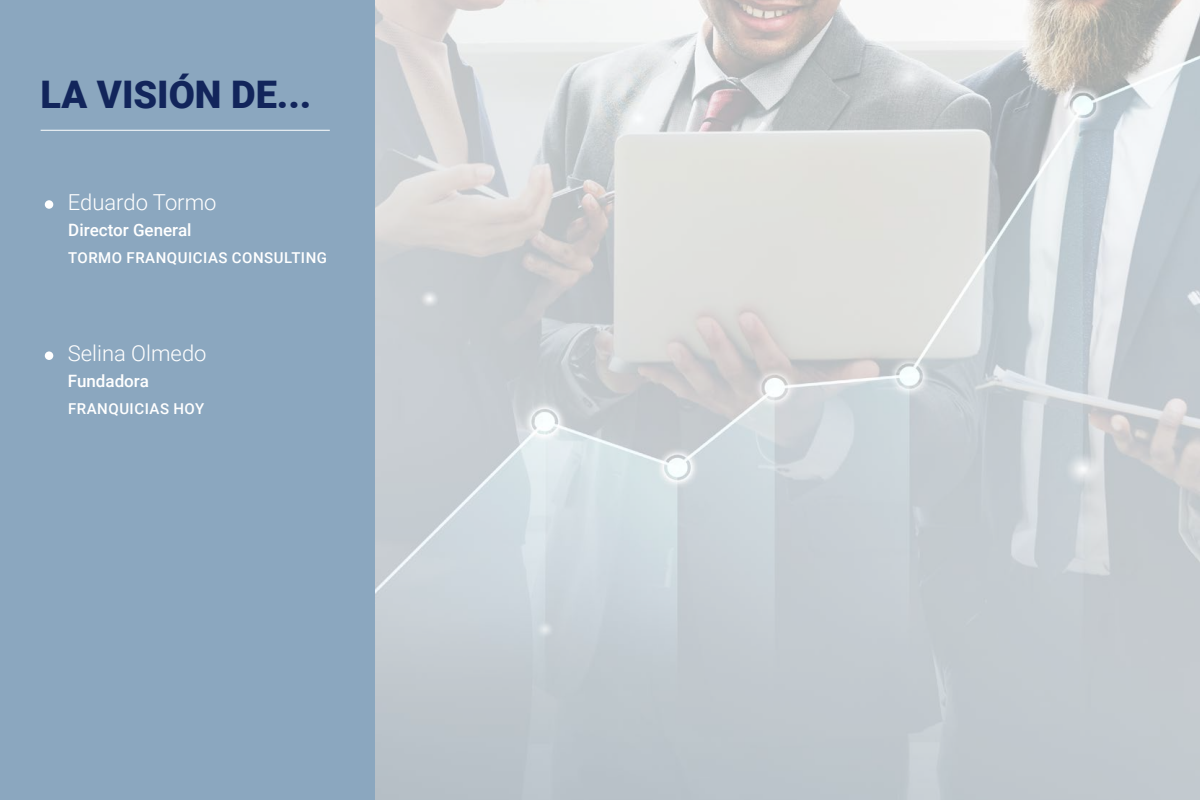
<style>
.page{position:relative;width:1200px;height:800px;background:#fff}
.page>*{position:absolute;margin:0;border:0;box-sizing:border-box;transform-origin:0 0}
.t1{font:900 38px "Roboto";color:#12255b}
.t2{font:300 22px "Roboto";color:#fff}
.t3{font:500 17px "Roboto";color:#fff}
.t4{font:500 15px "Roboto";letter-spacing:.035em;color:#fff}
</style>
<div class="page">
<img style="left:375px;top:0;width:825px;height:800px">
<div style="left:0;top:0;width:375px;height:800px;background:#8ba7bf"></div>
<hr style="left:41px;top:130px;width:289px;height:1px;background:#fff">
<div style="left:45px;top:200px;width:8px;height:9px;background:#fff;border-radius:50%"></div>
<div style="left:45px;top:351px;width:8px;height:9px;background:#fff;border-radius:50%"></div>
<h1 class="t1" style="left:41px;top:67px;width:272px">LA VISIÓN DE...</h1>
<h2 class="t2" style="left:68px;top:187px;width:150px">Eduardo Tormo</h2>
<p class="t3" style="left:68px;top:218px;width:125px">Director General</p>
<p class="t4" style="left:68px;top:247px;width:260px">TORMO FRANQUICIAS CONSULTING</p>
<h2 class="t2" style="left:68px;top:338px;width:140px">Selina Olmedo</h2>
<p class="t3" style="left:68px;top:369px;width:83px">Fundadora</p>
<p class="t4" style="left:68px;top:398px;width:138px">FRANQUICIAS HOY</p>
</div>
